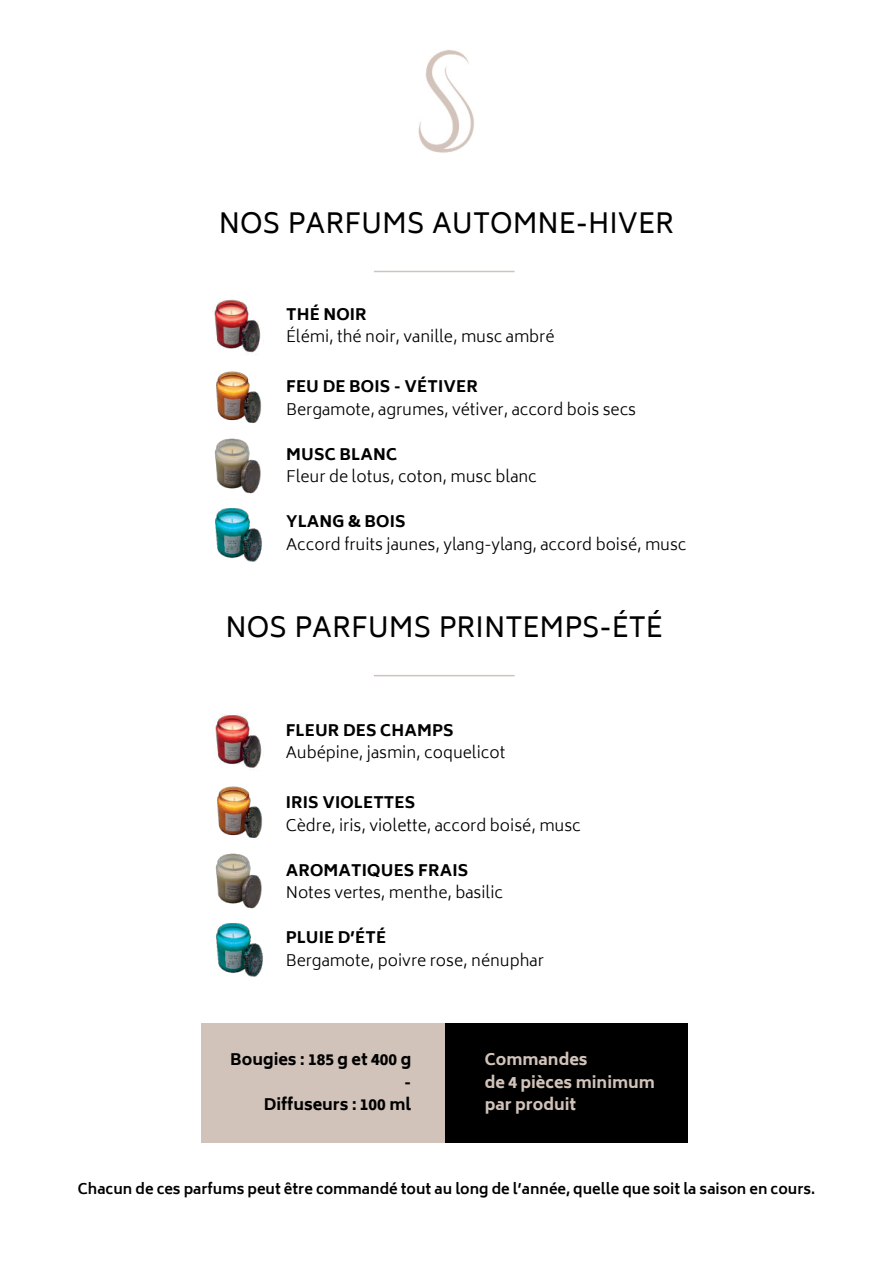
<style>
.page{position:relative;width:893px;height:1263px;background:#fff}
.page>*{position:absolute;margin:0;border:0;box-sizing:border-box;transform-origin:0 0}
.t1{font:27px "Biryani";color:#000}
.t2{font:300 15.75px "Biryani";color:#000}
.t3{font:800 15.75px/22.5px "Biryani";letter-spacing:.01em;color:#000;text-align:right}
.t4{font:800 15.75px/22.5px "Biryani";color:#d2c3ba}
.t5{font:700 14.25px "Biryani";color:#000}
</style>
<div class="page">
<hr style="left:374px;top:271px;width:141px;height:1px;background:#d2c3ba">
<img style="left:418px;top:50px;width:56px;height:103px">
<div style="left:440px;top:1023px;width:247px;height:120px;background:#000"></div>
<div style="left:201px;top:1023px;width:243px;height:120px;background:#d2c3ba"></div>
<hr style="left:374px;top:675px;width:141px;height:1px;background:#d2c3ba">
<img style="left:214px;top:299px;width:47px;height:54px">
<img style="left:216px;top:371px;width:46px;height:52px">
<img style="left:214px;top:438px;width:48px;height:124px">
<img style="left:215px;top:714px;width:47px;height:54px">
<img style="left:217px;top:786px;width:46px;height:52px">
<img style="left:215px;top:853px;width:47px;height:56px">
<img style="left:216px;top:923px;width:47px;height:54px">
<h1 class="t1" style="left:219px;top:208px;width:457px">NOS PARFUMS AUTOMNE-HIVER</h1>
<p class="t3" style="left:286px;top:303px;width:82px">THÉ NOIR</p>
<p class="t2" style="left:286px;top:328px;width:270px">Élémi, thé noir, vanille, musc ambré</p>
<p class="t3" style="left:286px;top:376px;width:193px">FEU DE BOIS - VÉTIVER</p>
<p class="t2" style="left:286px;top:400px;width:352px">Bergamote, agrumes, vétiver, accord bois secs</p>
<p class="t3" style="left:286px;top:443px;width:113px">MUSC BLANC</p>
<p class="t2" style="left:286px;top:468px;width:252px">Fleur de lotus, coton, musc blanc</p>
<p class="t3" style="left:286px;top:511px;width:121px">YLANG &amp; BOIS</p>
<p class="t2" style="left:286px;top:535px;width:402px">Accord fruits jaunes, ylang-ylang, accord boisé, musc</p>
<h1 class="t1" style="left:226px;top:612px;width:439px">NOS PARFUMS PRINTEMPS-ÉTÉ</h1>
<p class="t3" style="left:286px;top:719px;width:169px">FLEUR DES CHAMPS</p>
<p class="t2" style="left:286px;top:744px;width:221px">Aubépine, jasmin, coquelicot</p>
<p class="t3" style="left:286px;top:792px;width:131px">IRIS VIOLETTES</p>
<p class="t2" style="left:286px;top:816px;width:297px">Cèdre, iris, violette, accord boisé, musc</p>
<p class="t3" style="left:286px;top:859px;width:184px">AROMATIQUES FRAIS</p>
<p class="t2" style="left:286px;top:884px;width:219px">Notes vertes, menthe, basilic</p>
<p class="t3" style="left:286px;top:927px;width:102px">PLUIE D’ÉTÉ</p>
<p class="t2" style="left:286px;top:951px;width:260px">Bergamote, poivre rose, nénuphar</p>
<p class="t3" style="left:230px;top:1049px;width:183px">Bougies : 185 g et 400 g -<br>Diffuseurs : 100 ml</p>
<p class="t4" style="left:485px;top:1049px;width:172px">Commandes<br>de 4 pièces minimum par produit</p>
<p class="t5" style="left:78px;top:1181px;width:739px">Chacun de ces parfums peut être commandé tout au long de l’année, quelle que soit la saison en cours.</p>
</div>
